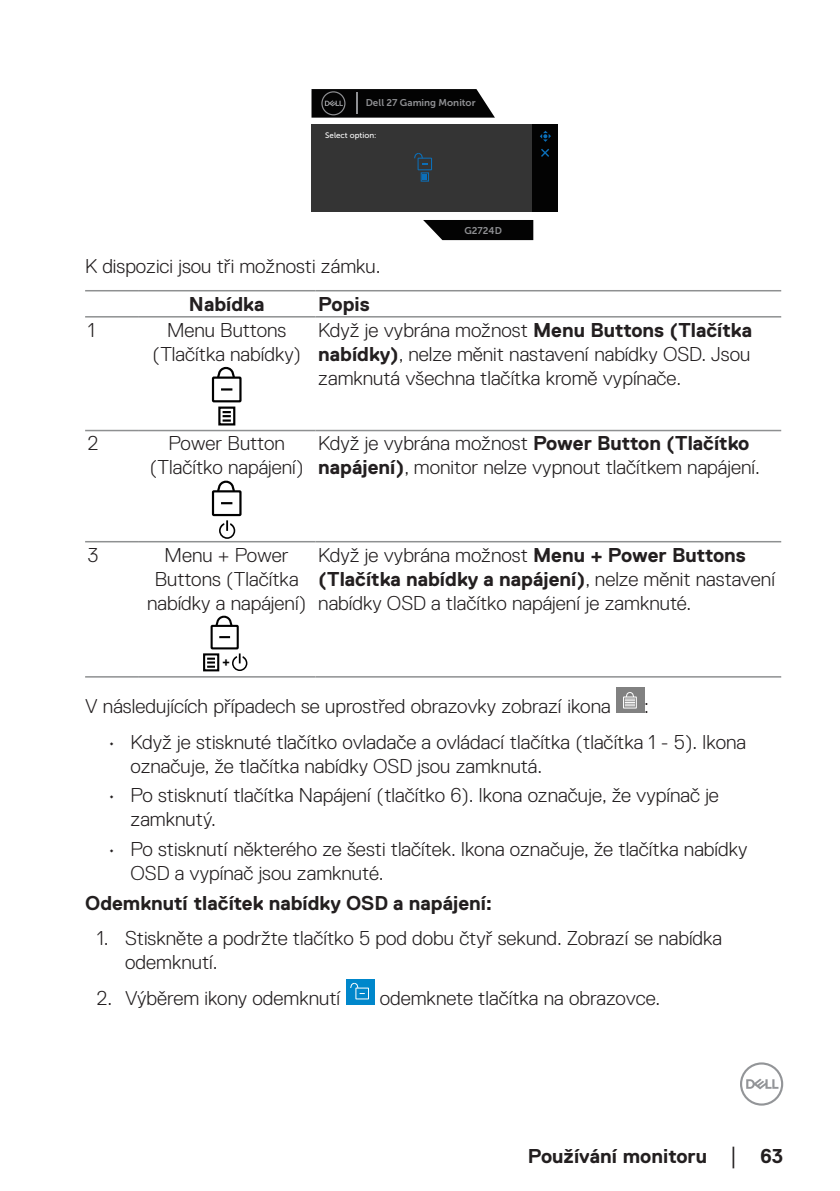
<style>
.page{position:relative;width:840px;height:1191px;background:#fff}
.page>*{position:absolute;margin:0;border:0;box-sizing:border-box;transform-origin:0 0}
.text{font:300 20px/24px "Dell Replica";color:#231f20}
.text-2{font:700 20px "Dell Replica";color:#231f20}
.Table_Head{font:700 20px "Dell Replica";color:#231f20}
.t1{font:700 12.6px "Arial";color:#000}
.t2{font:9.8px "Museo Sans For Dell 700";color:#8f9093}
.t3{font:8px "Museo Sans For Dell 500";color:#fff}
.s1{font-weight:700}
.s2{font-family:"Times New Roman";font-weight:400;font-size:18px}
</style>
<div class="page">
<svg style="left:740px;top:1062px;width:42px;height:43px"></svg>
<svg style="left:423px;top:220px;width:110px;height:20px;background:#191919"></svg>
<div style="left:311px;top:124px;width:221px;height:88px;background:#343434"></div>
<svg style="left:311px;top:89px;width:183px;height:29px;background:#171717"></svg>
<svg style="left:414px;top:153px;width:18px;height:29px"></svg>
<div style="left:532px;top:124px;width:25px;height:88px;background:#030303"></div>
<svg style="left:540px;top:131px;width:10px;height:26px"></svg>
<hr style="left:85px;top:290px;width:53px;height:1px;background:#8e9091">
<hr style="left:138px;top:290px;width:177px;height:1px;background:#8e9091">
<hr style="left:315px;top:290px;width:465px;height:1px;background:#8e9091">
<hr style="left:85px;top:316px;width:53px;height:1px;background:#8e9091">
<hr style="left:138px;top:316px;width:177px;height:1px;background:#8e9091">
<hr style="left:315px;top:316px;width:465px;height:1px;background:#8e9091">
<hr style="left:85px;top:430px;width:53px;height:1px;background:#8e9091">
<hr style="left:138px;top:430px;width:177px;height:1px;background:#8e9091">
<hr style="left:315px;top:430px;width:465px;height:1px;background:#8e9091">
<hr style="left:85px;top:541px;width:53px;height:1px;background:#8e9091">
<hr style="left:138px;top:541px;width:177px;height:1px;background:#8e9091">
<hr style="left:315px;top:541px;width:465px;height:1px;background:#8e9091">
<hr style="left:85px;top:676px;width:53px;height:1px;background:#8e9091">
<hr style="left:138px;top:676px;width:177px;height:1px;background:#8e9091">
<hr style="left:315px;top:676px;width:465px;height:1px;background:#8e9091">
<div style="left:212px;top:376px;width:29px;height:26px;border:2px solid #000"></div>
<svg style="left:221px;top:388px;width:11px;height:2px"></svg>
<svg style="left:216px;top:366px;width:20px;height:13px"></svg>
<div style="left:218px;top:406px;width:17px;height:19px;border:2px solid #000"></div>
<svg style="left:222px;top:411px;width:9px;height:11px"></svg>
<div style="left:212px;top:490px;width:29px;height:26px;border:2px solid #000"></div>
<svg style="left:221px;top:502px;width:11px;height:2px"></svg>
<svg style="left:216px;top:480px;width:20px;height:13px"></svg>
<svg style="left:219px;top:520px;width:16px;height:19px"></svg>
<div style="left:210px;top:625px;width:29px;height:24px;border:2px solid #000"></div>
<svg style="left:219px;top:636px;width:11px;height:2px"></svg>
<svg style="left:214px;top:615px;width:19px;height:13px"></svg>
<div style="left:203px;top:653px;width:16px;height:18px;border:2px solid #000"></div>
<svg style="left:207px;top:657px;width:8px;height:10px"></svg>
<svg style="left:232px;top:653px;width:15px;height:18px"></svg>
<div style="left:615px;top:687px;width:29px;height:26px;background:linear-gradient(to bottom,#818181,#818181)"></div>
<div style="left:622px;top:696px;width:14px;height:12px;border:1px solid #fff"></div>
<svg style="left:624px;top:691px;width:10px;height:15px"></svg>
<div style="left:346px;top:978px;width:28px;height:26px;background:#0087cb"></div>
<div style="left:355px;top:987px;width:14px;height:12px;border:1px solid #fff"></div>
<svg style="left:350px;top:982px;width:14px;height:12px"></svg>
<p class="t2" style="left:365px;top:98px;width:111px">Dell 27 Gaming Monitor</p>
<p class="t3" style="left:325px;top:131px;width:53px">Select option:</p>
<p class="t2" style="left:464px;top:225px;width:39px">G2724D</p>
<p class="text" style="left:85px;top:254px;width:297px">K dispozici jsou tři možnosti zámku.</p>
<p class="Table_Head" style="left:189px;top:292px;width:77px">Nabídka</p>
<p class="Table_Head" style="left:318px;top:292px;width:53px">Popis</p>
<p class="text" style="left:88px;top:318px;width:8px">1</p>
<p class="text" style="left:152px;top:318px;width:150px;text-align:center">Menu Buttons (Tlačítka nabídky)</p>
<p class="text" style="left:318px;top:318px;width:435px;text-align:justify">Když je vybrána možnost <span class="s1">Menu Buttons (Tlačítka nabídky)</span>, nelze měnit nastavení nabídky OSD. Jsou zamknutá všechna tlačítka kromě vypínače.</p>
<p class="text" style="left:88px;top:431px;width:12px">2</p>
<p class="text" style="left:150px;top:431px;width:155px;text-align:center">Power Button (Tlačítko napájení)</p>
<p class="text" style="left:318px;top:431px;width:443px">Když je vybrána možnost <span class="s1">Power Button (Tlačítko napájení)</span>, monitor nelze vypnout tlačítkem napájení.</p>
<p class="text" style="left:88px;top:543px;width:12px">3</p>
<p class="text" style="left:147px;top:543px;width:161px;text-align:center">Menu + Power<br>Buttons (Tlačítka nabídky a napájení)</p>
<p class="text" style="left:318px;top:543px;width:458px">Když je vybrána možnost <span class="s1">Menu + Power Buttons (Tlačítka nabídky a napájení)</span>, nelze měnit nastavení nabídky OSD a tlačítko napájení je zamknuté.</p>
<p class="t1" style="left:222px;top:654px;width:9px">+</p>
<p class="text" style="left:85px;top:694px;width:526px">V následujících případech se uprostřed obrazovky zobrazí ikona</p>
<p class="text" style="left:644px;top:694px;width:6px">:</p>
<p class="text" style="left:130px;top:730px;width:616px;text-indent:-23px">• Když je stisknuté tlačítko ovladače a ovládací tlačítka (tlačítka 1 - 5). Ikona označuje, že tlačítka nabídky OSD jsou zamknutá.</p>
<p class="text" style="left:130px;top:783px;width:589px;text-indent:-23px">• Po stisknutí tlačítka Napájení (tlačítko 6). Ikona označuje, že vypínač je zamknutý.</p>
<p class="text" style="left:130px;top:837px;width:618px;text-indent:-23px">• Po stisknutí některého ze šesti tlačítek. Ikona označuje, že tlačítka nabídky<br>OSD a vypínač jsou zamknuté.</p>
<p class="text-2" style="left:85px;top:891px;width:408px">Odemknutí tlačítek nabídky OSD a napájení:</p>
<p class="text" style="left:125px;top:926px;width:598px;text-indent:-28px">1. Stiskněte a podržte tlačítko 5 pod dobu čtyř sekund. Zobrazí se nabídka odemknutí.</p>
<p class="text" style="left:97px;top:985px;width:245px">2. Výběrem ikony odemknutí</p>
<p class="text" style="left:379px;top:985px;width:282px">odemknete tlačítka na obrazovce.</p>
<p class="text-2" style="left:527px;top:1144px;width:257px">Používání monitoru <span class="s2">│</span> 63</p>
</div>
